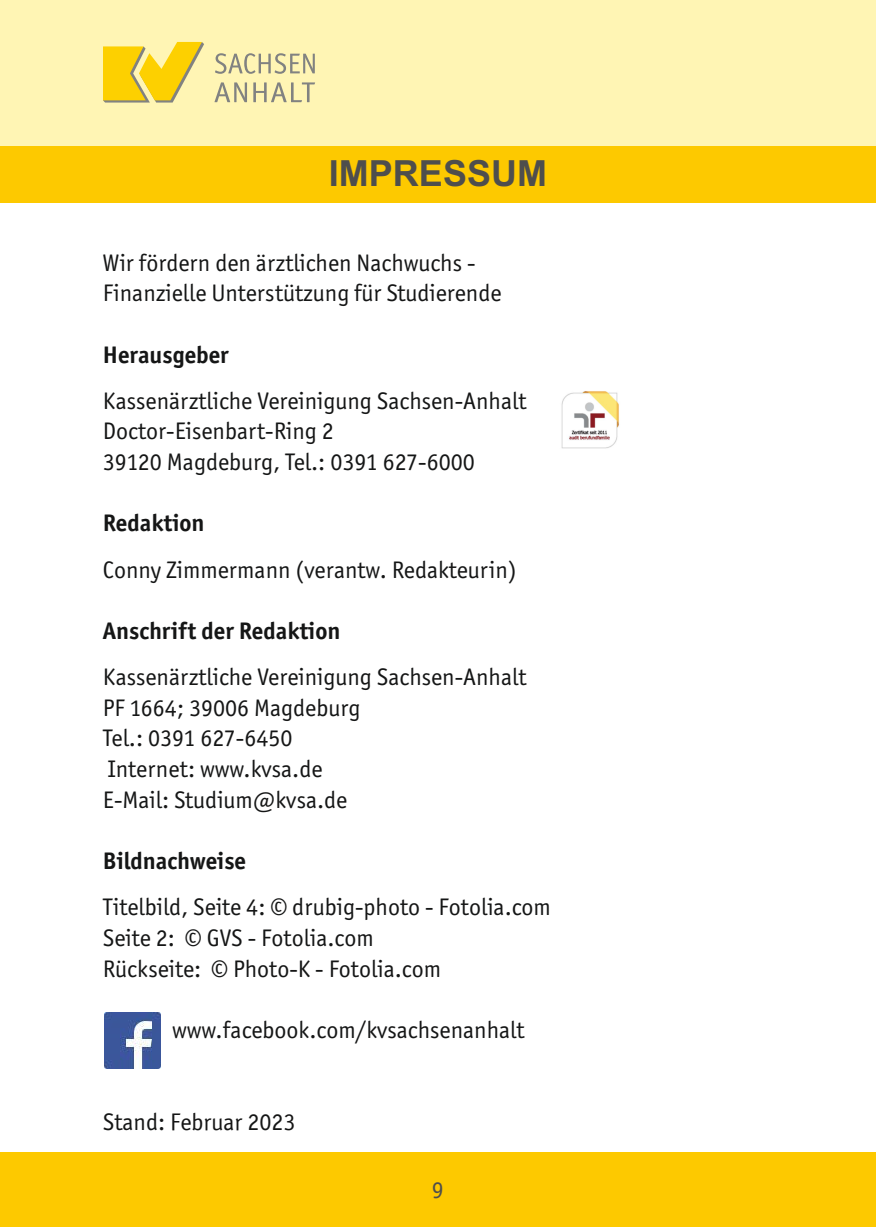
<style>
.page{position:relative;width:876px;height:1227px;background:#fff}
.page>*{position:absolute;margin:0;border:0;box-sizing:border-box;transform-origin:0 0}
.t1{font:700 36px "Arial";color:#4e4e4d}
.t2{font:24px/30.6px "Officina Sans ITCTT Book";color:#151616}
.t3{font:24px "Officina Sans ITCTT Bold";color:#151616}
.t4{font:24px "Officina Sans ITCTT Book";color:#4e4e4d}
.s1{font-family:"Officina Sans ITCTT";color:#151515}
</style>
<div class="page">
<div style="left:0;top:0;width:875px;height:147px;background:#fff5b4"></div>
<svg style="left:214px;top:82px;width:33px;height:20px"></svg>
<svg style="left:253px;top:82px;width:62px;height:20px"></svg>
<svg style="left:215px;top:53px;width:99px;height:21px"></svg>
<svg style="left:103px;top:42px;width:101px;height:61px"></svg>
<div style="left:0;top:146px;width:875px;height:57px;background:#fdc900"></div>
<div style="left:0;top:1152px;width:875px;height:75px;background:#fdc900"></div>
<img style="left:104px;top:1012px;width:56px;height:56px">
<img style="left:561px;top:391px;width:58px;height:58px">
<h1 class="t1" style="left:329px;top:160px;width:220px">IMPRESSUM</h1>
<p class="t2" style="left:103px;top:249px;width:400px">Wir fördern den ärztlichen Nachwuchs -<br>Finanzielle Unterstützung für Studierende</p>
<p class="t3" style="left:103px;top:344px;width:127px">Herausgeber</p>
<p class="t2" style="left:103px;top:387px;width:425px">Kassenärztliche Vereinigung Sachsen-Anhalt<br>Doctor-Eisenbart-Ring 2<br>39120 Magdeburg, Tel.: 0391 627-6000</p>
<p class="t3" style="left:103px;top:513px;width:103px">Redaktion</p>
<p class="t2" style="left:103px;top:556px;width:415px">Conny Zimmermann (verantw. Redakteurin)</p>
<p class="t3" style="left:103px;top:620px;width:239px">Anschrift der Redaktion</p>
<p class="t2" style="left:103px;top:663px;width:425px">Kassenärztliche Vereinigung Sachsen-Anhalt<br>PF 1664; 39006 Magdeburg<br>Tel.: 0391 627-6450<br>Internet: www.kvsa.de<br>E-Mail: Studium@kvsa.de</p>
<p class="t3" style="left:103px;top:850px;width:145px">Bildnachweise</p>
<p class="t2" style="left:103px;top:893px;width:449px">Titelbild, Seite 4: © drubig-photo - Fotolia.com<br>Seite 2: © GVS - Fotolia.com<br>Rückseite: © Photo-K - Fotolia.com</p>
<p class="t2" style="left:172px;top:1016px;width:353px">www.facebook.com/kvsachsenanhalt</p>
<p class="t2" style="left:103px;top:1108px;width:194px">Stand: <span class="s1">Februar</span> 202<span class="s1">3</span></p>
<p class="t4" style="left:431px;top:1179px;width:13px">9</p>
</div>
